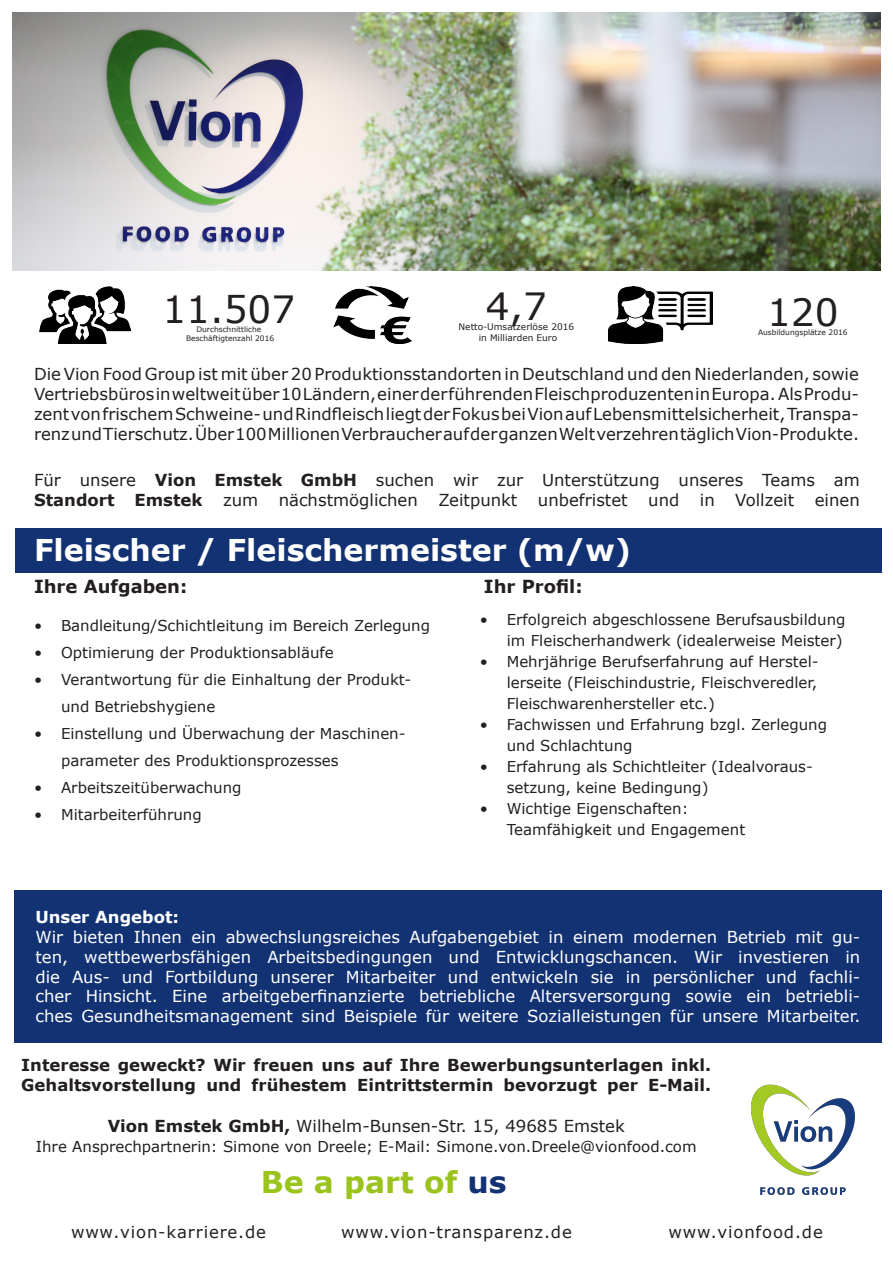
<style>
.page{position:relative;width:893px;height:1263px;background:#fff}
.page>*{position:absolute;margin:0;border:0;box-sizing:border-box;transform-origin:0 0}
.t1{font:37.5px "Verdana";color:#231f20}
.t2{font:700 30px "Verdana";color:#fff}
.t3{font:700 30px "Verdana";color:#9ac31c}
.t4{font:700 18px "Verdana";color:#231f20}
.t5{font:16.5px/19.8px "Verdana";color:#231f20;text-align:justify}
.t6{font:16.5px/19.8px "Verdana";color:#fff;text-align:justify}
.t7{font:700 16.5px/19.8px "Verdana";color:#231f20}
.t8{font:16.5px "Verdana";letter-spacing:.05em;color:#231f20}
.t9{font:700 16.5px "Verdana";color:#fff}
.t10{font:15px/21px "Verdana";color:#231f20}
.t11{font:9px "Verdana";color:#231f20}
.t12{font:7.5px "Verdana";color:#231f20}
.s1{font-weight:700}
.s2{color:#123274}
</style>
<div class="page">
<div style="left:15px;top:528px;width:867px;height:44px;background:#123274"></div>
<img style="left:751px;top:1084px;width:104px;height:111px">
<div style="left:14px;top:891px;width:868px;height:152px;background:#123274"></div>
<img style="left:39px;top:286px;width:92px;height:58px">
<img style="left:333px;top:286px;width:79px;height:58px">
<img style="left:608px;top:286px;width:104px;height:58px">
<img style="left:13px;top:13px;width:867px;height:257px">
<p class="t1" style="left:162px;top:283px;width:134px">11.507</p>
<p class="t12" style="left:196px;top:324px;width:66px">Durchschnittliche</p>
<p class="t12" style="left:186px;top:333px;width:90px">Beschäftigtenzahl 2016</p>
<p class="t1" style="left:486px;top:280px;width:63px">4,7</p>
<p class="t11" style="left:479px;top:332px;width:80px">in Milliarden Euro</p>
<p class="t11" style="left:459px;top:321px;width:117px">Netto-Umsatzerlöse 2016</p>
<p class="t1" style="left:767px;top:286px;width:73px">120</p>
<p class="t12" style="left:758px;top:327px;width:91px">Ausbildungsplätze 2016</p>
<p class="t5" style="left:34px;top:364px;width:827px">Die Vion Food Group ist mit über 20 Produktionsstandorten in Deutschland und den Niederlanden, sowie Vertriebsbüros in weltweit über 10 Ländern, einer der führenden Fleischproduzenten in Europa. Als Produ&shy;zent von frischem Schweine- und Rindfleisch liegt der Fokus bei Vion auf Lebensmittelsicherheit, Transpa&shy;renz und Tierschutz. Über 100 Millionen Verbraucher auf der ganzen Welt verzehren täglich Vion-Produkte.</p>
<p class="t5" style="left:34px;top:470px;width:827px">Für unsere <span class="s1">Vion Emstek GmbH</span> suchen wir zur Unterstützung unseres Teams am</p>
<p class="t5" style="left:34px;top:490px;width:827px"><span class="s1">Standort Emstek</span> zum nächstmöglichen Zeitpunkt unbefristet und in Vollzeit einen</p>
<p class="t2" style="left:34px;top:529px;width:599px">Fleischer / Fleischermeister (m/w)</p>
<p class="t4" style="left:34px;top:573px;width:155px">Ihre Aufgaben:</p>
<p class="t10" style="left:34px;top:614px;width:398px">• Bandleitung/Schichtleitung im Bereich Zerlegung</p>
<p class="t10" style="left:34px;top:641px;width:301px">• Optimierung der Produktionsabläufe</p>
<p class="t10" style="left:61px;top:665px;width:352px;line-height:27px;text-indent:-27px">• Verantwortung für die Einhaltung der Produkt&shy;und Betriebshygiene</p>
<p class="t10" style="left:61px;top:719px;width:346px;line-height:27px;text-indent:-27px">• Einstellung und Überwachung der Maschinen&shy;parameter des Produktionsprozesses</p>
<p class="t10" style="left:34px;top:776px;width:209px">• Arbeitszeitüberwachung</p>
<p class="t10" style="left:34px;top:803px;width:169px">• Mitarbeiterführung</p>
<p class="t4" style="left:484px;top:573px;width:100px">Ihr Profil:</p>
<p class="t10" style="left:480px;top:608px;width:367px;text-align:right">• Erfolgreich abgeschlossene Berufsausbildung im Fleischerhandwerk (idealerweise Meister)</p>
<p class="t10" style="left:507px;top:650px;width:313px;text-align:justify;text-indent:-27px">• Mehrjährige Berufserfahrung auf Herstel&shy;lerseite (Fleischindustrie, Fleischveredler, Fleischwarenhersteller etc.)</p>
<p class="t10" style="left:507px;top:713px;width:322px;text-indent:-27px">• Fachwissen und Erfahrung bzgl. Zerlegung und Schlachtung</p>
<p class="t10" style="left:507px;top:755px;width:308px;text-indent:-27px">• Erfahrung als Schichtleiter (Idealvoraus&shy;setzung, keine Bedingung)</p>
<p class="t10" style="left:507px;top:797px;width:240px;text-indent:-27px">• Wichtige Eigenschaften:<br>Teamfähigkeit und Engagement</p>
<p class="t9" style="left:35px;top:905px;width:145px">Unser Angebot:</p>
<p class="t6" style="left:35px;top:927px;width:826px">Wir bieten Ihnen ein abwechslungsreiches Aufgabengebiet in einem modernen Betrieb mit gu&shy;ten, wettbewerbsfähigen Arbeitsbedingungen und Entwicklungschancen. Wir investieren in die Aus- und Fortbildung unserer Mitarbeiter und entwickeln sie in persönlicher und fachli&shy;cher Hinsicht. Eine arbeitgeberfinanzierte betriebliche Altersversorgung sowie ein betriebli&shy;ches Gesundheitsmanagement sind Beispiele für weitere Sozialleistungen für unsere Mitarbeiter.</p>
<p class="t7" style="left:21px;top:1055px;width:691px">Interesse geweckt? Wir freuen uns auf Ihre Bewerbungsunterlagen inkl.<br>Gehaltsvorstellung und frühestem Eintrittstermin bevorzugt per E-Mail.</p>
<p class="t5" style="left:108px;top:1116px;width:519px"><span class="s1">Vion Emstek GmbH,</span> Wilhelm-Bunsen-Str. 15, 49685 Emstek</p>
<p class="t10" style="left:36px;top:1136px;width:662px">Ihre Ansprechpartnerin: Simone von Dreele; E-Mail: Simone.von.Dreele@vionfood.com</p>
<p class="t3" style="left:261px;top:1161px;width:247px">Be a part of <span class="s2">us</span></p>
<p class="t8" style="left:71px;top:1221px;width:196px">www.vion-karriere.de</p>
<p class="t8" style="left:341px;top:1221px;width:232px">www.vion-transparenz.de</p>
<p class="t8" style="left:668px;top:1221px;width:156px">www.vionfood.de</p>
</div>
